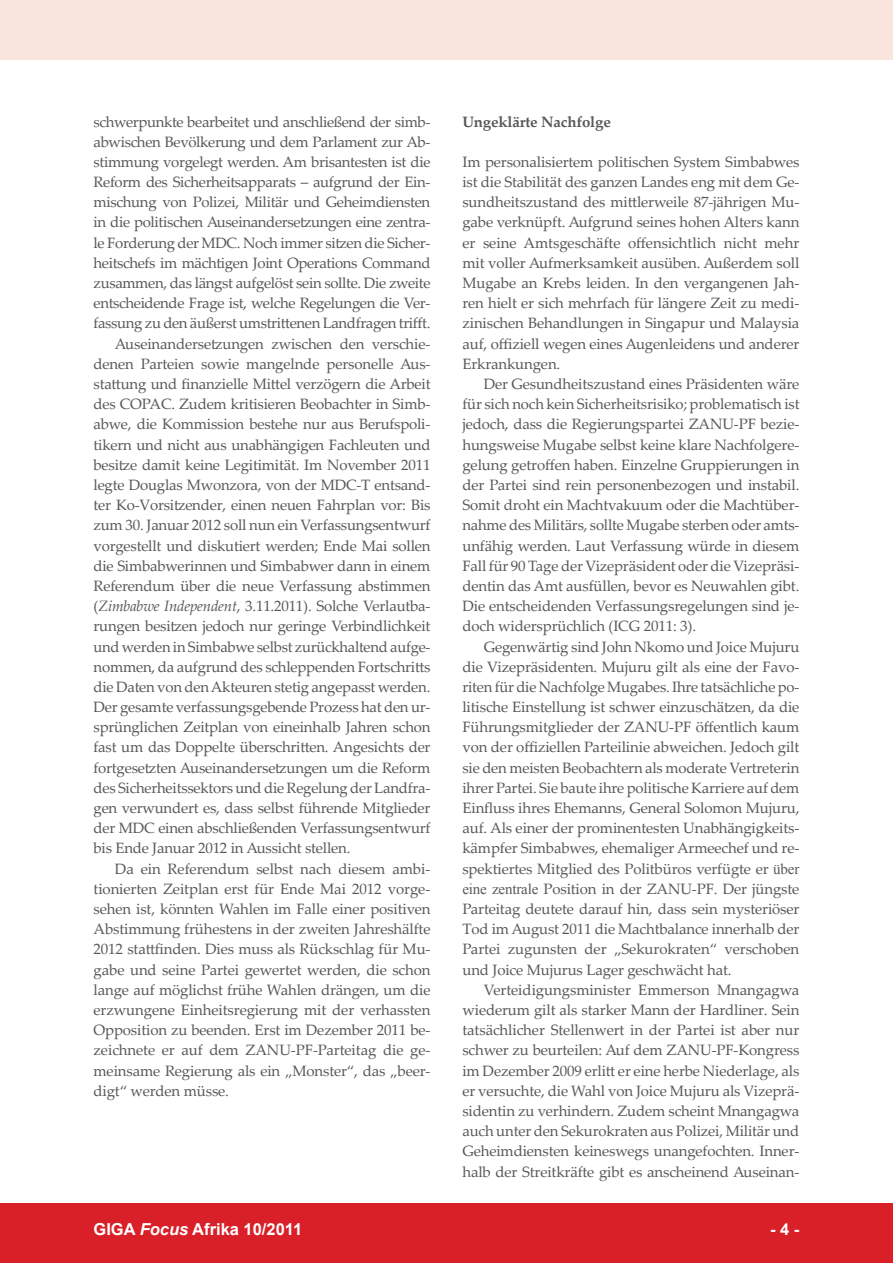
<style>
.page{position:relative;width:893px;height:1263px;background:#fff}
.page>*{position:absolute;margin:0;border:0;box-sizing:border-box;transform-origin:0 0}
.t1{font:700 16.5px "Arial";color:#fff}
.foc__text_fliesstext{font:15px/20.2px "Palatino Linotype";letter-spacing:-.01em;color:#57585a;text-align:justify}
.foc__text_fussnoten{font:15px/20.2px "Palatino Linotype";letter-spacing:-.025em;color:#57585a;text-align:justify}
.foc__text_1__absatz{font:15px/20.2px "Palatino Linotype";letter-spacing:-.01em;color:#57585a;text-align:justify}
.foc__text_ueberschri{font:700 15px "Palatino Linotype";letter-spacing:-.01em;color:#57585a}
.s1{font-style:italic}
.s2{font-family:"Times New Roman"}
</style>
<div class="page">
<div style="left:0;top:1203px;width:893px;height:60px;background:#d91f28"></div>
<div style="left:0;top:0;width:893px;height:60px;background:#fae5dc"></div>
<p class="foc__text_fussnoten" style="left:94px;top:111px;width:338px">schwerpunkte bearbeitet und anschließend der simb&shy;abwischen Bevölkerung und dem Parlament zur Ab&shy;stimmung vorgelegt werden. Am brisantesten ist die Reform des Sicherheitsapparats – aufgrund der Ein&shy;mischung von Polizei, Militär und Geheimdiensten in die politischen Auseinandersetzungen eine zentra&shy;le Forderung der MDC. Noch immer sitzen die Sicher&shy;heitschefs im mächtigen Joint Operations Command zusammen, das längst aufgelöst sein sollte. Die zweite entscheidende Frage ist, welche Regelungen die Ver&shy;fassung zu den äußerst umstrittenen Landfragen trifft.</p>
<p class="foc__text_fliesstext" style="left:94px;top:333px;width:339px;text-indent:21px">Auseinandersetzungen zwischen den verschie&shy;denen Parteien sowie mangelnde personelle Aus&shy;stattung und finanzielle Mittel verzögern die Arbeit des COPAC. Zudem kritisieren Beobachter in Simb&shy;abwe, die Kommission bestehe nur aus Berufspoli&shy;tikern und nicht aus unabhängigen Fachleuten und besitze damit keine Legitimität. Im November 2011 legte Douglas Mwonzora, von der MDC-T entsand&shy;ter Ko-Vorsitzender, einen neuen Fahrplan vor: Bis zum 30. Januar 2012 soll nun ein Verfassungsentwurf vorgestellt und diskutiert werden; Ende Mai sollen die Simbabwerinnen und Simbabwer dann in einem Referendum über die neue Verfassung abstimmen (<span class="s1">Zimbabwe Independent</span>, 3.11.2011). Solche Verlautba&shy;rungen besitzen jedoch nur geringe Verbindlichkeit und werden in Simbabwe selbst zurückhaltend aufge&shy;nommen, da aufgrund des schleppenden Fortschritts die Daten von den Akteuren stetig angepasst werden.<br>Der gesamte verfassungsgebende Prozess hat den ur&shy;sprünglichen Zeitplan von eineinhalb Jahren schon fast um das Doppelte überschritten. Angesichts der fortgesetzten Auseinandersetzungen um die Reform des Sicherheitssektors und die Regelung der Landfra&shy;gen verwundert es, dass selbst führende Mitglieder der MDC einen abschließenden Verfassungsentwurf bis Ende Januar 2012 in Aussicht stellen.</p>
<p class="foc__text_fliesstext" style="left:94px;top:858px;width:339px;text-indent:21px">Da ein Referendum selbst nach diesem ambi&shy;tionierten Zeitplan erst für Ende Mai 2012 vorge&shy;sehen ist, könnten Wahlen im Falle einer positiven Abstimmung frühestens in der zweiten Jahreshälfte 2012 stattfinden. Dies muss als Rückschlag für Mu&shy;gabe und seine Partei gewertet werden, die schon lange auf möglichst frühe Wahlen drängen, um die erzwungene Einheitsregierung mit der verhassten Opposition zu beenden. Erst im Dezember 2011 be&shy;zeichnete er auf dem ZANU-PF-Parteitag die ge&shy;meinsame Regierung als ein „Monster“, das „beer&shy;digt“ werden müsse.</p>
<p class="foc__text_ueberschri" style="left:462px;top:111px;width:150px">Ungeklärte Nachfolge</p>
<p class="foc__text_1__absatz" style="left:462px;top:151px;width:339px">Im personalisiertem politischen System Simbabwes ist die Stabilität des ganzen Landes eng mit dem Ge&shy;sundheitszustand des mittlerweile 87-jährigen Mu&shy;gabe verknüpft. Aufgrund seines hohen Alters kann er seine Amtsgeschäfte offensichtlich nicht mehr mit voller Aufmerksamkeit ausüben. Außerdem soll Mugabe an Krebs leiden. In den vergangenen Jah&shy;ren hielt er sich mehrfach für längere Zeit zu medi&shy;zinischen Behandlungen in Singapur und Malaysia auf, offiziell wegen eines Augenleidens und anderer Erkrankungen.</p>
<p class="foc__text_fliesstext" style="left:462px;top:373px;width:339px;text-indent:21px">Der Gesundheitszustand eines Präsidenten wäre für sich noch kein Sicherheitsrisiko; problematisch ist jedoch, dass die Regierungspartei ZANU-PF bezie&shy;hungsweise Mugabe selbst keine klare Nachfolgere&shy;gelung getroffen haben. Einzelne Gruppierungen in der Partei sind rein personenbezogen und instabil.<br>Somit droht ein Machtvakuum oder die Machtüber&shy;nahme des Militärs, sollte Mugabe sterben oder amts&shy;unfähig werden. Laut Verfassung würde in diesem Fall für 90 Tage der Vizepräsident oder die Vizepräsi&shy;dentin das Amt ausfüllen, bevor es Neuwahlen gibt.<br>Die entscheidenden Verfassungsregelungen sind je&shy;doch widersprüchlich (ICG 2011: 3).</p>
<p class="foc__text_fliesstext" style="left:462px;top:636px;width:338px;text-indent:21px">Gegenwärtig sind John Nkomo und Joice Mujuru die Vizepräsidenten. Mujuru gilt als eine der Favo&shy;riten für die Nachfolge Mugabes. Ihre tatsächliche po&shy;litische Einstellung ist schwer einzuschätzen, da die Führungsmitglieder der ZANU-PF öffentlich kaum von der offiziellen Parteilinie abweichen. Jedoch gilt sie den meisten Beobachtern als moderate Vertreterin ihrer Partei. Sie baute ihre politische Karriere auf dem Einfluss ihres Ehemanns, General Solomon Mujuru, auf. Als einer der prominentesten Unabhängigkeits&shy;kämpfer Simbabwes, ehemaliger Armeechef und re&shy;spektiertes Mitglied des Politbüros verfügte er <span class="s2">über eine zentrale</span> Position in der ZANU-PF. Der jüngste Parteitag deutete darauf hin, dass sein mysteriöser Tod im August 2011 die Machtbalance innerhalb der Partei zugunsten der „Sekurokraten“ verschoben und Joice Mujurus Lager geschwächt hat.</p>
<p class="foc__text_fliesstext" style="left:462px;top:979px;width:339px;text-indent:21px">Verteidigungsminister Emmerson Mnangagwa wiederum gilt als starker Mann der Hardliner. Sein tatsächlicher Stellenwert in der Partei ist aber nur schwer zu beurteilen: Auf dem ZANU-PF-Kongress im Dezember 2009 erlitt er eine herbe Niederlage, als er versuchte, die Wahl von Joice Mujuru als Vizeprä&shy;sidentin zu verhindern. Zudem scheint Mnangagwa auch unter den Sekurokraten aus Polizei, Militär und Geheimdiensten keineswegs unangefochten. Inner&shy;halb der Streitkräfte gibt es anscheinend Auseinan-</p>
<p class="t1" style="left:94px;top:1218px;width:210px">GIGA <span class="s1">Focus</span> Afrika 10/2011</p>
<p class="t1" style="left:770px;top:1218px;width:31px">- 4 -</p>
</div>
